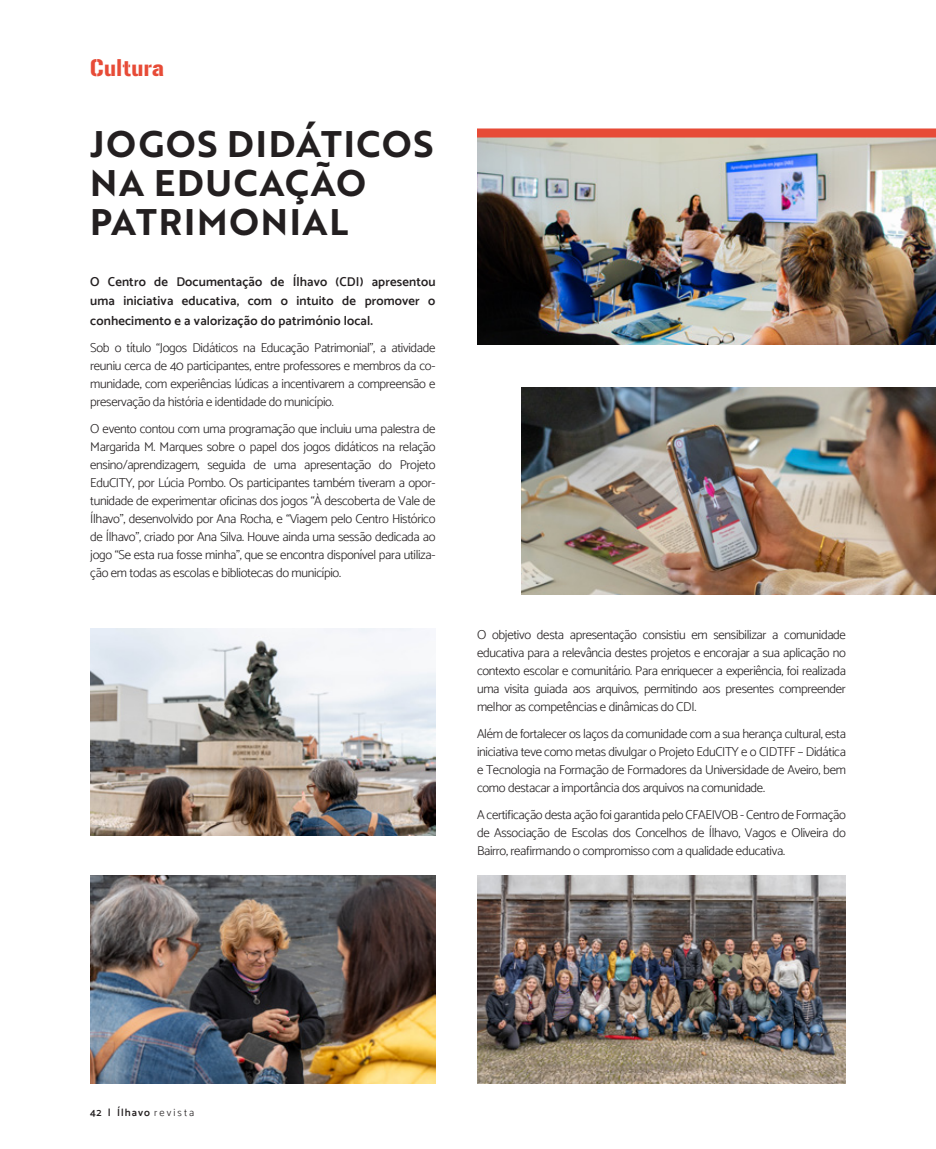
<style>
.page{position:relative;width:936px;height:1149px;background:#fff}
.page>*{position:absolute;margin:0;border:0;box-sizing:border-box;transform-origin:0 0}
.Headline_-_LEFT{font:36px/39px "Brother 1816 Bold";letter-spacing:.05em;color:#231f20}
.Headline_-_RIGHT{font:21px "Gunplay";letter-spacing:.025em;color:#e74b37}
.Body_Copy_-_9pt_JUSTIFIED{font:300 12.9px/18px "Catamaran";letter-spacing:-.025em;color:#231f20;text-align:justify}
.Paragraph_Style_1{font:600 12.9px/19.5px "Catamaran";letter-spacing:.01em;color:#231f20;text-align:justify}
.t1{font:600 10.5px "Catamaran";letter-spacing:.1em;color:#231f20}
.s1{font-weight:300}
</style>
<div class="page">
<img style="left:90px;top:628px;width:345px;height:206px">
<img style="left:477px;top:137px;width:458px;height:207px">
<img style="left:90px;top:875px;width:345px;height:207px">
<img style="left:477px;top:875px;width:368px;height:207px">
<img style="left:521px;top:388px;width:414px;height:206px">
<div style="left:477px;top:128px;width:458px;height:9px;background:#e74b37"></div>
<p class="Headline_-_RIGHT" style="left:90px;top:55px;width:76px">Cultura</p>
<p class="Headline_-_LEFT" style="left:90px;top:123px;width:345px">JOGOS DIDÁTICOS<br>NA EDUCAÇÃO<br>PATRIMONIAL</p>
<p class="Paragraph_Style_1" style="left:90px;top:271px;width:347px">O Centro de Documentação de Ílhavo (CDI) apresentou uma iniciativa educativa, com o intuito de promover o conhecimento e a valorização do património local.</p>
<p class="Body_Copy_-_9pt_JUSTIFIED" style="left:90px;top:338px;width:347px">Sob o título “Jogos Didáticos na Educação Patrimonial”, a atividade reuniu cerca de 40 participantes, entre professores e membros da co&shy;munidade, com experiências lúdicas a incentivarem a compreensão e preservação da história e identidade do município.</p>
<p class="Body_Copy_-_9pt_JUSTIFIED" style="left:90px;top:419px;width:347px">O evento contou com uma programação que incluiu uma palestra de Margarida M. Marques sobre o papel dos jogos didáticos na relação ensino/aprendizagem, seguida de uma apresentação do Projeto EduCITY, por Lúcia Pombo. Os participantes também tiveram a opor&shy;tunidade de experimentar oficinas dos jogos “À descoberta de Vale de Ílhavo”, desenvolvido por Ana Rocha, e “Viagem pelo Centro Histórico de Ílhavo”, criado por Ana Silva. Houve ainda uma sessão dedicada ao jogo “Se esta rua fosse minha”, que se encontra disponível para utiliza&shy;ção em todas as escolas e bibliotecas do município.</p>
<p class="Body_Copy_-_9pt_JUSTIFIED" style="left:477px;top:625px;width:370px">O objetivo desta apresentação consistiu em sensibilizar a comunidade educativa para a relevância destes projetos e encorajar a sua aplicação no contexto escolar e comunitário. Para enriquecer a experiência, foi realizada uma visita guiada aos arquivos, permitindo aos presentes compreender melhor as competências e dinâmicas do CDI.</p>
<p class="Body_Copy_-_9pt_JUSTIFIED" style="left:477px;top:724px;width:370px">Além de fortalecer os laços da comunidade com a sua herança cultural, esta iniciativa teve como metas divulgar o Projeto EduCITY e o CIDTFF – Didática e Tecnologia na Formação de Formadores da Universidade de Aveiro, bem como destacar a importância dos arquivos na comunidade.</p>
<p class="Body_Copy_-_9pt_JUSTIFIED" style="left:477px;top:805px;width:370px">A certificação desta ação foi garantida pelo CFAEIVOB - Centro de Formação de Associação de Escolas dos Concelhos de Ílhavo, Vagos e Oliveira do Bairro, reafirmando o compromisso com a qualidade educativa.</p>
<p class="t1" style="left:90px;top:1105px;width:106px">42 | Ílhavo <span class="s1">revista</span></p>
</div>
